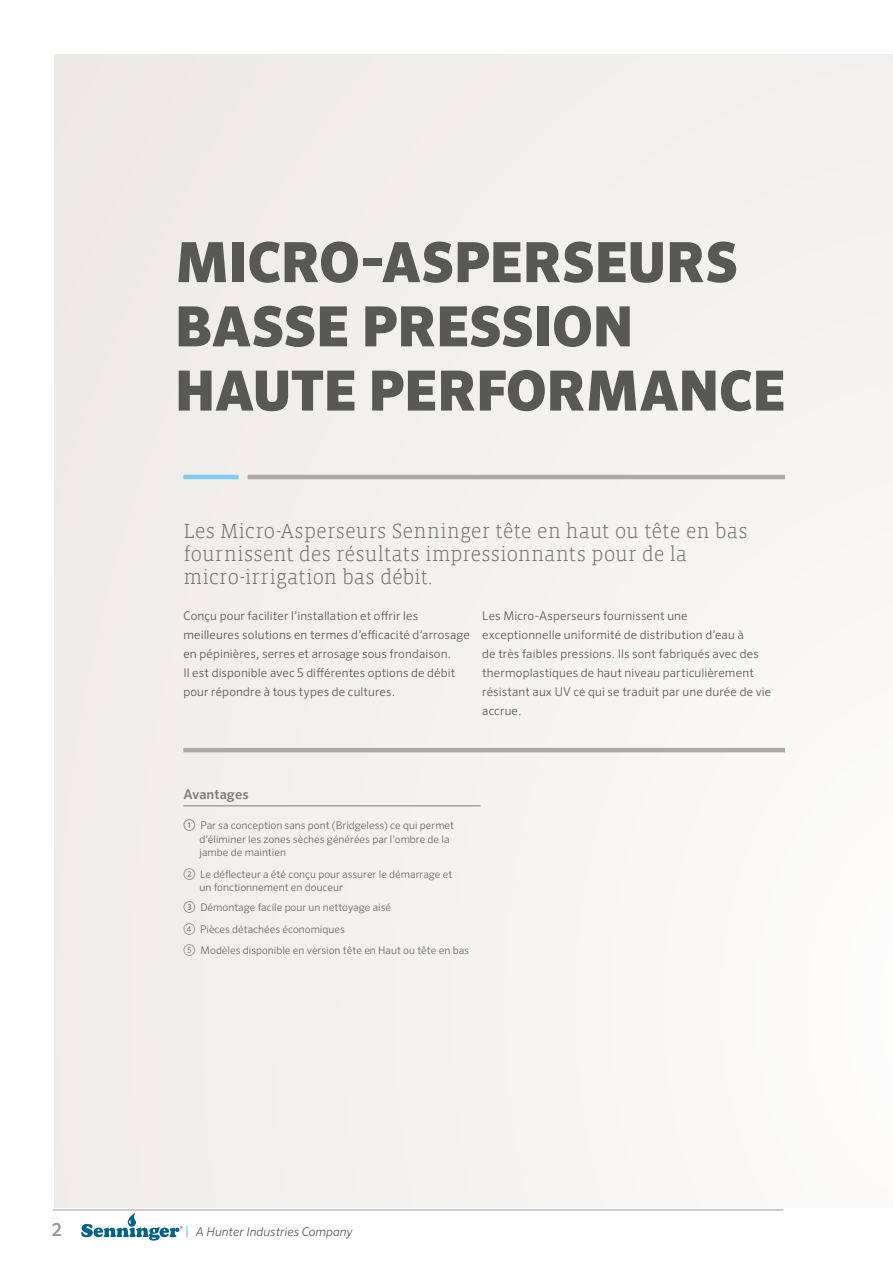
<style>
.page{position:relative;width:893px;height:1263px;background:#fff}
.page>*{position:absolute;margin:0;border:0;box-sizing:border-box;transform-origin:0 0}
.t1{font:900 55.5px/64.2px "Sero Pro";letter-spacing:-.005em;color:#585956}
.t2{font:300 21px/23.2px "Vista Slab";color:#777572}
.t3{font:500 18px "Sero Pro";color:#9c9896}
.t4{font:500 13.2px "Sero Pro";letter-spacing:.01em;color:#7e7c79}
.t5{font:300 12px/19.2px "Sero Pro";letter-spacing:.01em;color:#585956}
.t6{font:italic 300 12px "Sero Pro";color:#585956}
.t7{font:300 10.5px/13.5px "Sero Pro";color:#6a6966}
.s1{font-weight:400;font-size:12px;color:#585956}
.s2{font-size:12px;color:#585956}
.s3{font-size:12px}
.s4{font-style:normal;font-size:13.5px;color:#4cc0ef}
</style>
<div class="page">
<svg style="left:81px;top:1213px;width:102px;height:27px"></svg>
<hr style="left:52px;top:1209px;width:731px;height:1px;background:#9c9896">
<div style="left:54px;top:54px;width:839px;height:1154px;background:#f3f1ef"></div>
<hr style="left:183px;top:748px;width:602px;height:4px;background:#aca9a7">
<hr style="left:248px;top:475px;width:537px;height:4px;background:#aca9a7">
<hr style="left:183px;top:475px;width:56px;height:4px;background:#81cdf2">
<hr style="left:183px;top:805px;width:297px;height:1px;background:#7e7c79">
<h1 class="t1" style="left:175px;top:232px;width:612px">MICRO-ASPERSEURS<br>BASSE PRESSION<br>HAUTE PERFORMANCE</h1>
<h2 class="t2" style="left:183px;top:519px;width:566px">Les Micro-Asperseurs Senninger tête en haut ou tête en bas fournissent des résultats impressionnants pour de la micro-irrigation bas débit.</h2>
<p class="t5" style="left:183px;top:605px;width:288px">Conçu pour faciliter l’installation et offrir les meilleures solutions en termes d’efficacité d’arrosage en pépinières, serres et arrosage sous frondaison.<br>Il est disponible avec 5 différentes options de débit pour répondre à tous types de cultures.</p>
<p class="t5" style="left:482px;top:606px;width:291px">Les Micro-Asperseurs fournissent une<br>exceptionnelle uniformité de distribution d’eau à<br>de très faibles pressions. Ils sont fabriqués avec des thermoplastiques de haut niveau particulièrement résistant aux UV ce qui se traduit par une durée de vie accrue.</p>
<p class="t4" style="left:183px;top:786px;width:67px">Avantages</p>
<p class="t7" style="left:200px;top:819px;width:256px;text-indent:-16px"><span class="s1">①</span> Par sa conception sans pont (Bridgeless) ce qui permet d’éliminer les zones sèches générées par l’ombre de la jambe de maintien</p>
<p class="t7" style="left:200px;top:867px;width:254px;text-indent:-16px"><span class="s2">②</span> Le déflecteur a été conçu pour assurer le démarrage et un fonctionnement en douceur</p>
<p class="t7" style="left:183px;top:896px;width:287px;line-height:21.8px"><span class="s2">③</span> Démontage facile pour un nettoyage aisé<br><span class="s3">④</span> Pièces détachées économiques<br><span class="s3">⑤</span> Modèles disponible en version tête en Haut ou tête en bas</p>
<h3 class="t3" style="left:52px;top:1219px;width:12px">2</h3>
<p class="t6" style="left:185px;top:1224px;width:169px"><span class="s4">|</span> A Hunter Industries Company</p>
</div>
